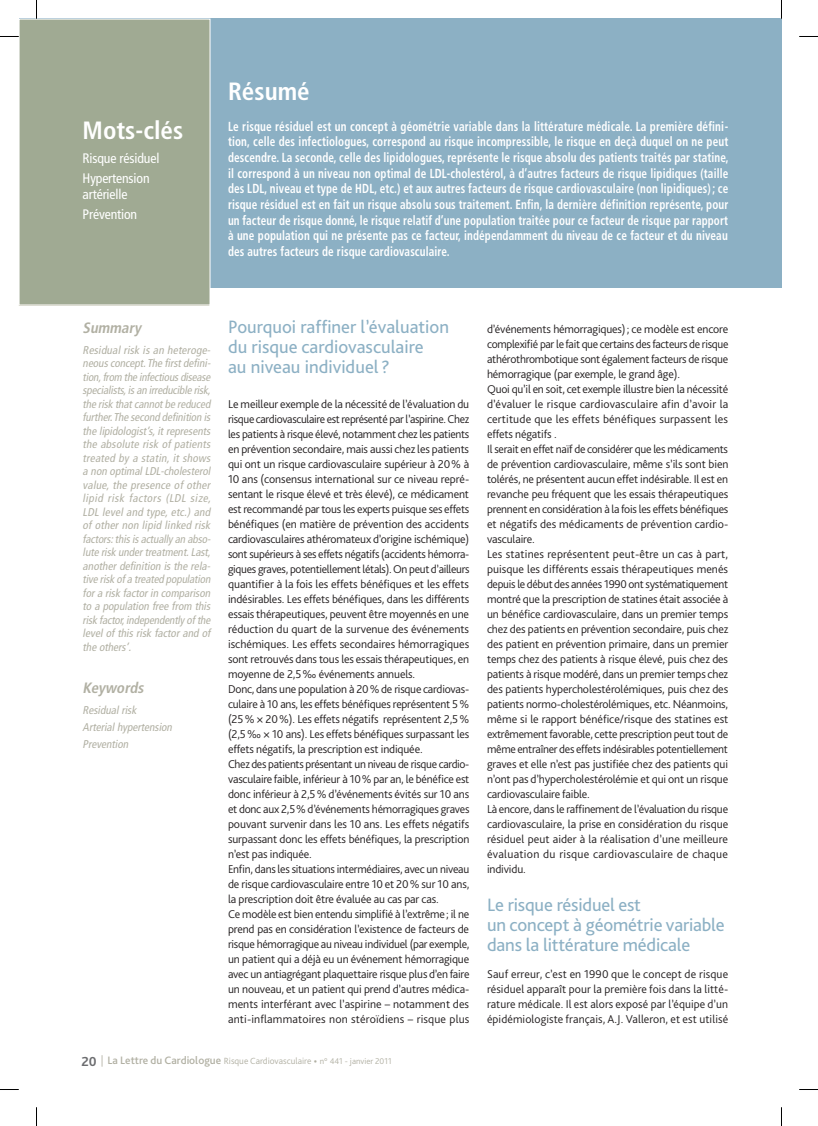
<style>
.page{position:relative;width:818px;height:1126px;background:#fff}
.page>*{position:absolute;margin:0;border:0;box-sizing:border-box;transform-origin:0 0}
._01-Mots_clés_titre{font:700 condensed 25px "Frutiger LT Std";color:#fff}
._01-INTER_1{font:18.75px/20px "Bliss Pro";letter-spacing:-.01em;color:#8cb0c4}
._01-Summary_titre_ke{font:italic 700 condensed 15px "Frutiger LT Std";color:#b1b0a3}
._01-Mots_clés_texte{font:condensed 13.75px/16.5px "Frutiger LT Std";letter-spacing:-.01em;color:#fff}
._01-Résumé{font:700 condensed 13.12px/15.6px "Frutiger LT Std";letter-spacing:.01em;color:#fff;text-align:justify;scale:.85 1}
._01-TEXTE_COURANT{font:300 11.88px/15px "Bliss Pro";letter-spacing:-.015em;color:#231f20;text-align:justify}
._01-Summary_texte{font:italic condensed 11.25px/13.5px "Frutiger LT Std";color:#b1b0a3;text-align:justify}
._01-keywords_texte{font:italic condensed 11.25px "Frutiger LT Std";color:#b1b0a3}
.t1{font:300 9.38px "Bliss Pro";color:#b1b0a3}
.s1{font-weight:700;font-size:13.75px;color:#6c6d70}
.s2{font-size:11.25px}
.s3{font-weight:500;font-size:11.25px}
.s4{font-size:8.75px}
</style>
<div class="page">
<div style="left:19px;top:19px;width:762px;height:269px;background:#8cb0c4"></div>
<div style="left:19px;top:19px;width:191px;height:286px;background:#a0aa93"></div>
<div style="left:19px;top:19px;width:191px;height:286px;border:1px solid #fff"></div>
<hr style="left:19px;top:305px;width:190px;height:1px;background:#dcdcd1">
<svg style="left:0;top:36px;width:19px;height:1px"></svg>
<svg style="left:799px;top:36px;width:18px;height:1px"></svg>
<svg style="left:0;top:1089px;width:19px;height:1px"></svg>
<svg style="left:799px;top:1089px;width:18px;height:1px"></svg>
<svg style="left:36px;top:0;width:1px;height:19px"></svg>
<svg style="left:36px;top:1107px;width:1px;height:18px"></svg>
<p class="_01-Mots_clés_titre" style="left:83px;top:115px;width:102px">Mots-clés</p>
<p class="_01-Mots_clés_texte" style="left:83px;top:150px;width:78px">Risque résiduel</p>
<p class="_01-Mots_clés_texte" style="left:83px;top:170px;width:68px">Hypertension artérielle</p>
<p class="_01-Mots_clés_texte" style="left:83px;top:206px;width:56px">Prévention</p>
<p class="_01-Mots_clés_titre" style="left:228px;top:77px;width:83px">Résumé</p>
<p class="_01-Résumé" style="left:228px;top:118px;width:590px">Le risque résiduel est un concept à géométrie variable dans la littérature médicale. La première défini&shy;tion, celle des infectiologues, correspond au risque incompressible, le risque en deçà duquel on ne peut descendre. La seconde, celle des lipidologues, représente le risque absolu des patients traités par statine, il correspond à un niveau non optimal de LDL-cholestérol, à d’autres facteurs de risque lipidiques (taille des LDL, niveau et type de HDL, etc.) et aux autres facteurs de risque cardiovasculaire (non lipidiques); ce risque résiduel est en fait un risque absolu sous traitement. Enfin, la dernière définition représente, pour un facteur de risque donné, le risque relatif d’une population traitée pour ce facteur de risque par rapport à une population qui ne présente pas ce facteur, indépendamment du niveau de ce facteur et du niveau des autres facteurs de risque cardiovasculaire.</p>
<p class="_01-Summary_titre_ke" style="left:83px;top:319px;width:63px">Summary</p>
<p class="_01-Summary_texte" style="left:83px;top:343px;width:132px">Residual risk is an heteroge&shy;neousconcept.The firstdefini&shy;tion,from the infectiousdisease specialists,isan irreducible risk, the risk thatcannotbe reduced further.The second definition is the lipidologist’s,itrepresents the absolute risk of patients treated by a statin, it shows a non optimalLDL-cholesterol value, the presence of other lipid risk factors (LDL size, LDL level and type,etc.) and of other non lipid linked risk factors:thisisactually an abso&shy;lute risk undertreatment.Last, another definition is the rela&shy;tive risk ofa treated population fora risk factorin comparison to a population free from this risk factor,independently ofthe level of this risk factor and of the others’.</p>
<p class="_01-Summary_titre_ke" style="left:83px;top:679px;width:66px">Keywords</p>
<p class="_01-keywords_texte" style="left:83px;top:703px;width:58px">Residualrisk</p>
<p class="_01-keywords_texte" style="left:83px;top:720px;width:93px">Arterialhypertension</p>
<p class="_01-keywords_texte" style="left:83px;top:737px;width:49px">Prevention</p>
<p class="_01-INTER_1" style="left:228px;top:316px;width:222px">Pourquoi raffiner l’évaluation du risque cardiovasculaire<br>au niveau individuel ?</p>
<p class="_01-TEXTE_COURANT" style="left:228px;top:396px;width:243px">Le meilleur exemple de la nécessité de l’évaluation du risque cardiovasculaire est représenté par l’aspirine. Chez les patients à risque élevé, notamment chez les patients en prévention secondaire, mais aussi chez les patients qui ont un risque cardiovasculaire supérieur à 20% à 10 ans (consensus international sur ce niveau repré&shy;sentant le risque élevé et très élevé), ce médicament est recommandé par tous les experts puisque ses effets bénéfiques (en matière de prévention des accidents cardiovasculaires athéromateux d’origine ischémique) sont supérieurs à ses effets négatifs (accidents hémorra&shy;giques graves, potentiellement létals). On peut d’ailleurs quantifier à la fois les effets bénéfiques et les effets indésirables. Les effets bénéfiques, dans les différents essais thérapeutiques, peuvent être moyennés en une réduction du quart de la survenue des événements ischémiques. Les effets secondaires hémorragiques sont retrouvés dans tous les essais thérapeutiques, en moyenne de 2,5‰ événements annuels.</p>
<p class="_01-TEXTE_COURANT" style="left:228px;top:681px;width:242px">Donc, dans une population à 20% de risque cardiovas&shy;culaire à 10 ans, les effets bénéfiques représentent 5% (25% × 20%). Les effets négatifs représentent 2,5% (2,5‰ × 10 ans). Les effets bénéfiques surpassant les effets négatifs, la prescription est indiquée.</p>
<p class="_01-TEXTE_COURANT" style="left:228px;top:756px;width:243px">Chez des patients présentant un niveau de risque cardio&shy;vasculaire faible, inférieur à 10% par an, le bénéfice est donc inférieur à 2,5% d’événements évités sur 10 ans et donc aux 2,5% d’événements hémorragiques graves pouvant survenir dans les 10 ans. Les effets négatifs surpassant donc les effets bénéfiques, la prescription n’est pas indiquée.</p>
<p class="_01-TEXTE_COURANT" style="left:228px;top:861px;width:242px">Enfin, dans les situations intermédiaires, avec un niveau de risque cardiovasculaire entre 10 et 20% sur 10 ans, la prescription doit être évaluée au cas par cas.</p>
<p class="_01-TEXTE_COURANT" style="left:228px;top:906px;width:243px">Ce modèle est bien entendu simplifié à l’extrême; il ne prend pas en considération l’existence de facteurs de risque hémorragique au niveau individuel (par exemple, un patient qui a déjà eu un événement hémorragique avec un antiagrégant plaquettaire risque plus d’en faire un nouveau, et un patient qui prend d’autres médica&shy;ments interférant avec l’aspirine – notamment des anti-inflammatoires non stéroïdiens – risque plus</p>
<p class="_01-TEXTE_COURANT" style="left:486px;top:321px;width:243px">d’événements hémorragiques); ce modèle est encore complexifié par le fait que certains des facteurs de risque athérothrombotique sont également facteurs de risque hémorragique (par exemple, le grand âge).</p>
<p class="_01-TEXTE_COURANT" style="left:486px;top:381px;width:242px">Quoi qu’il en soit, cet exemple illustre bien la nécessité d’évaluer le risque cardiovasculaire afin d’avoir la certitude que les effets bénéfiques surpassent les effets négatifs .</p>
<p class="_01-TEXTE_COURANT" style="left:486px;top:441px;width:243px">Il serait en effet naïf de considérer que les médicaments de prévention cardiovasculaire, même s’ils sont bien tolérés, ne présentent aucun effet indésirable. Il est en revanche peu fréquent que les essais thérapeutiques prennent en considération à la fois les effets bénéfiques et négatifs des médicaments de prévention cardio&shy;vasculaire.</p>
<p class="_01-TEXTE_COURANT" style="left:486px;top:546px;width:243px">Les statines représentent peut-être un cas à part, puisque les différents essais thérapeutiques menés depuis le début des années 1990 ont systématiquement montré que la prescription de statines était associée à un bénéfice cardiovasculaire, dans un premier temps chez des patients en prévention secondaire, puis chez des patient en prévention primaire, dans un premier temps chez des patients à risque élevé, puis chez des patients à risque modéré, dans un premier temps chez des patients hypercholestérolémiques, puis chez des patients normo-cholestérolémiques, etc. Néanmoins, même si le rapport bénéfice/risque des statines est extrêmement favorable, cette prescription peut tout de même entraîner des effets indésirables potentiellement graves et elle n’est pas justifiée chez des patients qui n’ont pas d’hypercholestérolémie et qui ont un risque cardiovasculaire faible.</p>
<p class="_01-TEXTE_COURANT" style="left:486px;top:801px;width:242px">Là encore, dans le raffinement de l’évaluation du risque cardiovasculaire, la prise en considération du risque résiduel peut aider à la réalisation d’une meilleure évaluation du risque cardiovasculaire de chaque individu.</p>
<p class="_01-INTER_1" style="left:486px;top:894px;width:239px">Le risque résiduel est<br>un concept à géométrie variable dans la littérature médicale</p>
<p class="_01-TEXTE_COURANT" style="left:486px;top:966px;width:242px">Sauf erreur, c’est en 1990 que le concept de risque résiduel apparaît pour la première fois dans la litté&shy;rature médicale. Il est alors exposé par l’équipe d’un épidémiologiste français, A.J. Valleron, et est utilisé</p>
<p class="t1" style="left:81px;top:1055px;width:311px"><span class="s1">20</span> <span class="s2">|</span> <span class="s3">La Lettre du Cardiologue</span> Risque Cardiovasculaire <span class="s2">•</span> <span class="s4">n° 441 - janvier 2011</span></p>
</div>
